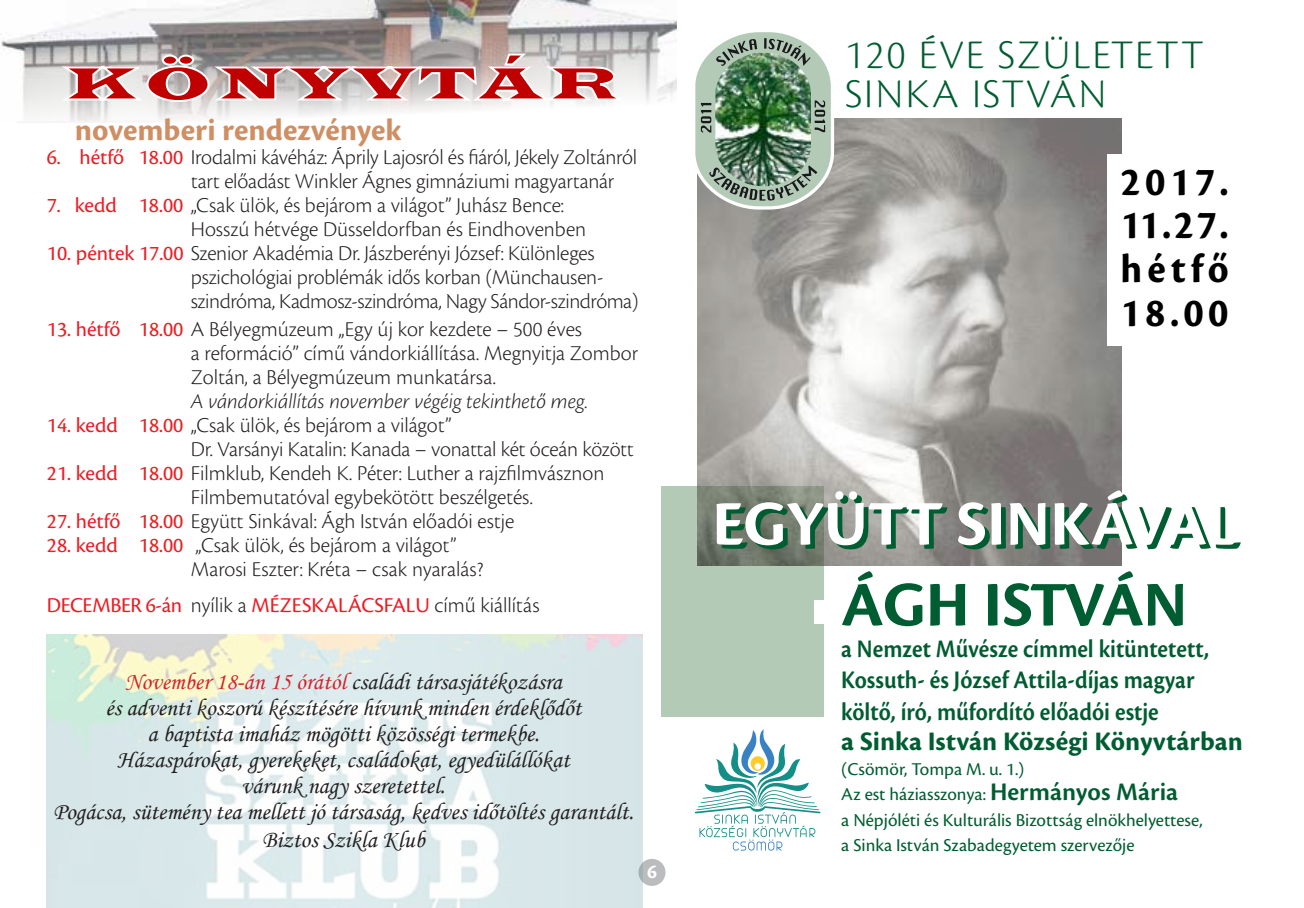
<style>
.page{position:relative;width:1304px;height:908px;background:#fff}
.page>*{position:absolute;margin:0;border:0;box-sizing:border-box;transform-origin:0 0}
.t1{font:700 65.6px "Cronos Pro";letter-spacing:-.005em;color:#005d31}
.t2{font:900 expanded 48px "Wide Latin H";letter-spacing:.075em;color:#c00000}
.t3{font:300 42.4px/38.6px "Cronos Pro";letter-spacing:.05em;color:#005d31}
.t4{font:700 42.2px/43.6px "Cronos Pro";letter-spacing:.105em;color:#000;text-align:justify}
.t5{font:700 32px "Cronos Pro";color:#cf8e63}
.t6{font:700 27.8px "Cronos Pro";letter-spacing:.005em;color:#005d31}
.t7{font:600 26.2px/31.6px "Cronos Pro";color:#005d31;scale:.9 1}
.t8{font:italic 24px/26.4px "Monotype Corsiva H";color:#231f20;text-align:center}
.t9{font:300 22px/24px "Cronos Pro";letter-spacing:-.005em;color:#231f20}
.t10{font:22px "Cronos Pro";letter-spacing:-.005em;color:#ed1d24}
.t11{font:italic 300 22px "Cronos Pro";letter-spacing:-.005em;color:#231f20}
.t12{font:700 20px "Cronos Pro";color:#fff}
.t13{font:18.8px/25px "Cronos Pro";color:#005d31}
.s1{font-weight:400;color:#ed1d24}
.s2{font-weight:300;color:#231f20}
.s3{color:#d2232a}
.s4{font-weight:600;font-size:26.2px}
</style>
<div class="page">
<div style="left:638px;top:858px;width:27px;height:27px;background:#babcbe;border-radius:50%"></div>
<img style="left:1px;top:0;width:675px;height:122px">
<img style="left:47px;top:634px;width:595px;height:273px">
<div style="left:661px;top:485px;width:162px;height:231px;background:#b3cbb6"></div>
<img style="left:697px;top:118px;width:424px;height:447px">
<div style="left:1107px;top:154px;width:171px;height:192px;background:#fff"></div>
<svg style="left:695px;top:729px;width:125px;height:121px"></svg>
<div style="left:814px;top:600px;width:16px;height:23px;background:#fff"></div>
<img style="left:695px;top:32px;width:142px;height:181px">
<svg style="left:58px;top:52px;width:569px;height:51px"></svg>
<h2 class="t2" style="left:65px;top:52px;width:557px">KÖNYVTÁR</h2>
<h3 class="t5" style="left:75px;top:111px;width:328px">novemberi rendezvények</h3>
<p class="t9" style="left:191px;top:145px;width:448px;text-indent:-144px"><span class="s1">6. hétfő 18.00</span> Irodalmi kávéház: Áprily Lajosról és fiáról, Jékely Zoltánról tart előadást Winkler Ágnes gimnáziumi magyartanár</p>
<p class="t9" style="left:191px;top:193px;width:397px;text-indent:-144px"><span class="s1">7. kedd 18.00</span> „Csak ülök, és bejárom a világot” Juhász Bence:<br>Hosszú hétvége Düsseldorfban és Eindhovenben</p>
<p class="t9" style="left:191px;top:241px;width:449px;text-indent:-144px"><span class="s1">10. péntek 17.00</span> Szenior Akadémia Dr. Jászberényi József: Különleges pszichológiai problémák idős korban (Münchausen&shy;szindróma, Kadmosz-szindróma, Nagy Sándor-szindróma)</p>
<p class="t9" style="left:191px;top:317px;width:449px;text-indent:-144px"><span class="s1">13. hétfő 18.00</span> A Bélyegmúzeum „Egy új kor kezdete – 500 éves<br>a reformáció” című vándorkiállítása. Megnyitja Zombor<br>Zoltán, a Bélyegmúzeum munkatársa.</p>
<p class="t11" style="left:191px;top:388px;width:399px">A vándorkiállítás november végéig tekinthető meg.</p>
<p class="t9" style="left:191px;top:413px;width:445px;text-indent:-144px"><span class="s1">14. kedd 18.00</span> „Csak ülök, és bejárom a világot”<br>Dr. Varsányi Katalin: Kanada – vonattal két óceán között</p>
<p class="t9" style="left:191px;top:461px;width:415px;text-indent:-144px"><span class="s1">21. kedd 18.00</span> Filmklub, Kendeh K. Péter: Luther a rajzfilmvásznon<br>Filmbemutatóval egybekötött beszélgetés.</p>
<p class="t9" style="left:47px;top:509px;width:469px"><span class="s1">27. hétfő 18.00</span> Együtt Sinkával: Ágh István előadói estje</p>
<p class="t9" style="left:191px;top:533px;width:294px;text-indent:-144px"><span class="s1">28. kedd 18.00</span> „Csak ülök, és bejárom a világot”<br>Marosi Eszter: Kréta – csak nyaralás?</p>
<p class="t10" style="left:47px;top:592px;width:494px">DECEMBER 6-án <span class="s2">nyílik a</span> MÉZESKALÁCSFALU <span class="s2">című kiállítás</span></p>
<p class="t8" style="left:53px;top:668px;width:582px"><span class="s3">November 18-án 15 órától</span> családi társasjátékozásra<br>és adventi koszorú készítésére hívunk minden érdeklődőt<br>a baptista imaház mögötti közösségi termekbe.<br>Házaspárokat, gyerekeket, családokat, egyedülállókat<br>várunk nagy szeretettel.<br>Pogácsa, sütemény tea mellett jó társaság, kedves időtöltés garantált.<br>Biztos Szikla Klub</p>
<p class="t12" style="left:647px;top:859px;width:11px">6</p>
<h3 class="t3" style="left:845px;top:36px;width:360px">120 ÉVE SZÜLETETT<br>SINKA ISTVÁN</h3>
<h3 class="t4" style="left:1121px;top:160px;width:110px">2017.<br>11.27. hétfő 18.00</h3>
<h1 class="t1" style="left:717px;top:490px;width:526px">EGYÜTT SINKÁVAL</h1>
<h1 class="t1" style="left:841px;top:567px;width:348px">ÁGH ISTVÁN</h1>
<p class="t7" style="left:841px;top:633px;width:410px">a Nemzet Művésze címmel kitüntetett,<br>Kossuth- és József Attila-díjas magyar költő, író, műfordító előadói estje</p>
<p class="t6" style="left:841px;top:725px;width:403px">a Sinka István Községi Könyvtárban</p>
<p class="t13" style="left:841px;top:756px;width:363px">(Csömör, Tompa M. u. 1.)<br>Az est háziasszonya: <span class="s4">Hermányos Mária<br></span>a Népjóléti és Kulturális Bizottság elnökhelyettese, a Sinka István Szabadegyetem szervezője</p>
</div>
